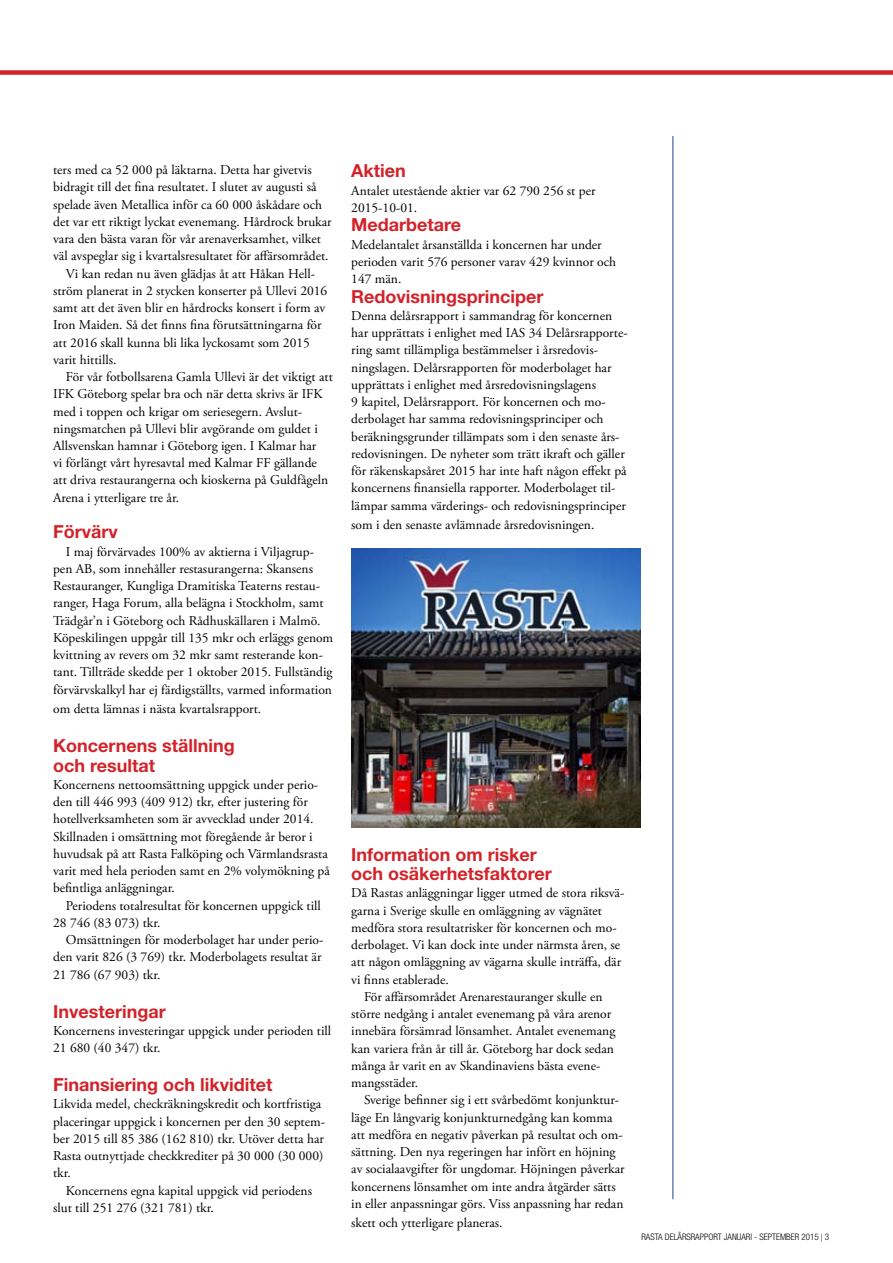
<style>
.page{position:relative;width:893px;height:1263px;background:#fff}
.page>*{position:absolute;margin:0;border:0;box-sizing:border-box;transform-origin:0 0}
.t1{font:700 18px/19.5px "Helvetica Neue LT Std";color:#d2232a}
.t2{font:13.5px/17.2px "Adobe Garamond Pro";color:#000}
.t3{font:300 condensed 9px "Helvetica Neue LT Std";color:#000}
.s1{font-family:"Times New Roman";font-weight:400;font-stretch:normal}
</style>
<div class="page">
<svg style="left:0;top:70px;width:893px;height:5px"></svg>
<img style="left:351px;top:548px;width:290px;height:280px">
<hr style="left:672px;top:136px;width:1px;height:1063px;background:#25408f">
<p class="t2" style="left:53px;top:162px;width:260px">ters med ca 52 000 på läktarna. Detta har givetvis</p>
<p class="t2" style="left:53px;top:179px;width:265px">bidragit till det fina resultatet. I slutet av augusti så</p>
<p class="t2" style="left:53px;top:196px;width:270px">spelade även Metallica inför ca 60 000 åskådare och</p>
<p class="t2" style="left:53px;top:213px;width:280px">det var ett riktigt lyckat evenemang. Hårdrock brukar</p>
<p class="t2" style="left:53px;top:231px;width:269px">vara den bästa varan för vår arenaverksamhet, vilket</p>
<p class="t2" style="left:53px;top:248px;width:277px">väl avspeglar sig i kvartalsresultatet för affärsområdet.</p>
<p class="t2" style="left:66px;top:265px;width:251px">Vi kan redan nu även glädjas åt att Håkan Hell-</p>
<p class="t2" style="left:53px;top:282px;width:276px">ström planerat in 2 stycken konserter på Ullevi 2016</p>
<p class="t2" style="left:53px;top:300px;width:274px">samt att det även blir en hårdrocks konsert i form av</p>
<p class="t2" style="left:53px;top:317px;width:270px">Iron Maiden. Så det finns fina förutsättningarna för</p>
<p class="t2" style="left:53px;top:334px;width:258px">att 2016 skall kunna bli lika lyckosamt som 2015</p>
<p class="t2" style="left:53px;top:351px;width:65px">varit hittills.</p>
<p class="t2" style="left:66px;top:369px;width:268px">För vår fotbollsarena Gamla Ullevi är det viktigt att</p>
<p class="t2" style="left:53px;top:386px;width:271px">IFK Göteborg spelar bra och när detta skrivs är IFK</p>
<p class="t2" style="left:53px;top:403px;width:251px">med i toppen och krigar om seriesegern. Avslut-</p>
<p class="t2" style="left:53px;top:420px;width:266px">ningsmatchen på Ullevi blir avgörande om guldet i</p>
<p class="t2" style="left:53px;top:438px;width:265px">Allsvenskan hamnar i Göteborg igen. I Kalmar har</p>
<p class="t2" style="left:53px;top:455px;width:265px">vi förlängt vårt hyresavtal med Kalmar FF gällande</p>
<p class="t2" style="left:53px;top:472px;width:277px">att driva restaurangerna och kioskerna på Guldfågeln</p>
<p class="t2" style="left:53px;top:489px;width:127px">Arena i ytterligare tre år.</p>
<h1 class="t1" style="left:53px;top:522px;width:66px">Förvärv</h1>
<p class="t2" style="left:53px;top:543px;width:282px;text-indent:13px">I maj förvärvades 100% av aktierna i Viljagrup&shy;pen AB, som innehåller restasurangerna: Skansens Restauranger, Kungliga Dramitiska Teaterns restau&shy;ranger, Haga Forum, alla belägna i Stockholm, samt Trädgår’n i Göteborg och Rådhuskällaren i Malmö.<br>Köpeskilingen uppgår till 135 mkr och erläggs genom kvittning av revers om 32 mkr samt resterande kon&shy;tant. Tillträde skedde per 1 oktober 2015. Fullständig förvärvskalkyl har ej färdigställts, varmed information</p>
<p class="t2" style="left:53px;top:701px;width:210px">om detta lämnas i nästa kvartalsrapport.</p>
<h1 class="t1" style="left:53px;top:735px;width:183px">Koncernens ställning och resultat</h1>
<p class="t2" style="left:53px;top:776px;width:278px">Koncernens nettoomsättning uppgick under perio&shy;den till 446 993 (409 912) tkr, efter justering för hotellverksamheten som är avvecklad under 2014.<br>Skillnaden i omsättning mot föregående år beror i huvudsak på att Rasta Falköping och Värmlandsrasta varit med hela perioden samt en 2% volymökning på befintliga anläggningar.</p>
<p class="t2" style="left:53px;top:897px;width:269px;text-indent:13px">Periodens totalresultat för koncernen uppgick till<br>28 746 (83 073) tkr.</p>
<p class="t2" style="left:53px;top:932px;width:272px;text-indent:13px">Omsättningen för moderbolaget har under perio&shy;den varit 826 (3 769) tkr. Moderbolagets resultat är<br>21 786 (67 903) tkr.</p>
<h1 class="t1" style="left:53px;top:1001px;width:114px">Investeringar</h1>
<p class="t2" style="left:53px;top:1022px;width:279px">Koncernens investeringar uppgick under perioden till<br>21 680 (40 347) tkr.</p>
<h1 class="t1" style="left:53px;top:1074px;width:221px">Finansiering och likviditet</h1>
<p class="t2" style="left:53px;top:1096px;width:273px">Likvida medel, checkräkningskredit och kortfristiga placeringar uppgick i koncernen per den 30 septem&shy;ber 2015 till 85 386 (162 810) tkr. Utöver detta har Rasta outnyttjade checkkrediter på 30 000 (30 000) tkr.</p>
<p class="t2" style="left:53px;top:1182px;width:260px;text-indent:13px">Koncernens egna kapital uppgick vid periodens slut till 251 276 (321 781) tkr.</p>
<h1 class="t1" style="left:351px;top:161px;width:56px">Aktien</h1>
<p class="t2" style="left:351px;top:182px;width:246px">Antalet utestående aktier var 62 790 256 st per<br>2015-10-01.</p>
<h1 class="t1" style="left:351px;top:215px;width:111px">Medarbetare</h1>
<p class="t2" style="left:351px;top:236px;width:266px">Medelantalet årsanställda i koncernen har under perioden varit 576 personer varav 429 kvinnor och<br>147 män.</p>
<h1 class="t1" style="left:351px;top:286px;width:194px">Redovisningsprinciper</h1>
<p class="t2" style="left:351px;top:307px;width:278px">Denna delårsrapport i sammandrag för koncernen har upprättats i enlighet med IAS 34 Delårsrapporte&shy;ring samt tillämpliga bestämmelser i årsredovis&shy;ningslagen. Delårsrapporten för moderbolaget har upprättats i enlighet med årsredovisningslagens<br>9 kapitel, Delårsrapport. För koncernen och mo&shy;derbolaget har samma redovisningsprinciper och beräkningsgrunder tillämpats som i den senaste års&shy;redovisningen. De nyheter som trätt ikraft och gäller för räkenskapsåret 2015 har inte haft någon effekt på koncernens finansiella rapporter. Moderbolaget til&shy;lämpar samma värderings- och redovisningsprinciper</p>
<p class="t2" style="left:351px;top:517px;width:245px">som i den senaste avlämnade årsredovisningen.</p>
<h1 class="t1" style="left:351px;top:844px;width:202px">Information om risker och osäkerhetsfaktorer</h1>
<p class="t2" style="left:351px;top:885px;width:275px">Då Rastas anläggningar ligger utmed de stora riksvä-</p>
<p class="t2" style="left:351px;top:902px;width:252px">garna i Sverige skulle en omläggning av vägnätet</p>
<p class="t2" style="left:351px;top:919px;width:267px">medföra stora resultatrisker för koncernen och mo-</p>
<p class="t2" style="left:351px;top:937px;width:271px">derbolaget. Vi kan dock inte under närmsta åren, se</p>
<p class="t2" style="left:351px;top:954px;width:271px">att någon omläggning av vägarna skulle inträffa, där</p>
<p class="t2" style="left:351px;top:971px;width:99px">vi finns etablerade.</p>
<p class="t2" style="left:364px;top:988px;width:240px">För affärsområdet Arenarestauranger skulle en</p>
<p class="t2" style="left:351px;top:1006px;width:261px">större nedgång i antalet evenemang på våra arenor</p>
<p class="t2" style="left:351px;top:1023px;width:266px">innebära försämrad lönsamhet. Antalet evenemang</p>
<p class="t2" style="left:351px;top:1040px;width:264px">kan variera från år till år. Göteborg har dock sedan</p>
<p class="t2" style="left:351px;top:1057px;width:251px">många år varit en av Skandinaviens bästa evene-</p>
<p class="t2" style="left:351px;top:1075px;width:68px">mangsstäder.</p>
<p class="t2" style="left:364px;top:1092px;width:257px">Sverige befinner sig i ett svårbedömt konjunktur-</p>
<p class="t2" style="left:351px;top:1109px;width:263px">läge En långvarig konjunkturnedgång kan komma</p>
<p class="t2" style="left:351px;top:1126px;width:273px">att medföra en negativ påverkan på resultat och om-</p>
<p class="t2" style="left:351px;top:1144px;width:266px">sättning. Den nya regeringen har infört en höjning</p>
<p class="t2" style="left:351px;top:1161px;width:275px">av socialaavgifter för ungdomar. Höjningen påverkar</p>
<p class="t2" style="left:351px;top:1178px;width:266px">koncernens lönsamhet om inte andra åtgärder sätts</p>
<p class="t2" style="left:351px;top:1195px;width:274px">in eller anpassningar görs. Viss anpassning har redan</p>
<p class="t2" style="left:351px;top:1215px;width:153px">skett och ytterligare planeras.</p>
<p class="t3" style="left:641px;top:1232px;width:189px">RASTA DELÅRSRAPPORT JANUARI - SEPTEMBER 2015 <span class="s1">|</span> 3</p>
</div>
